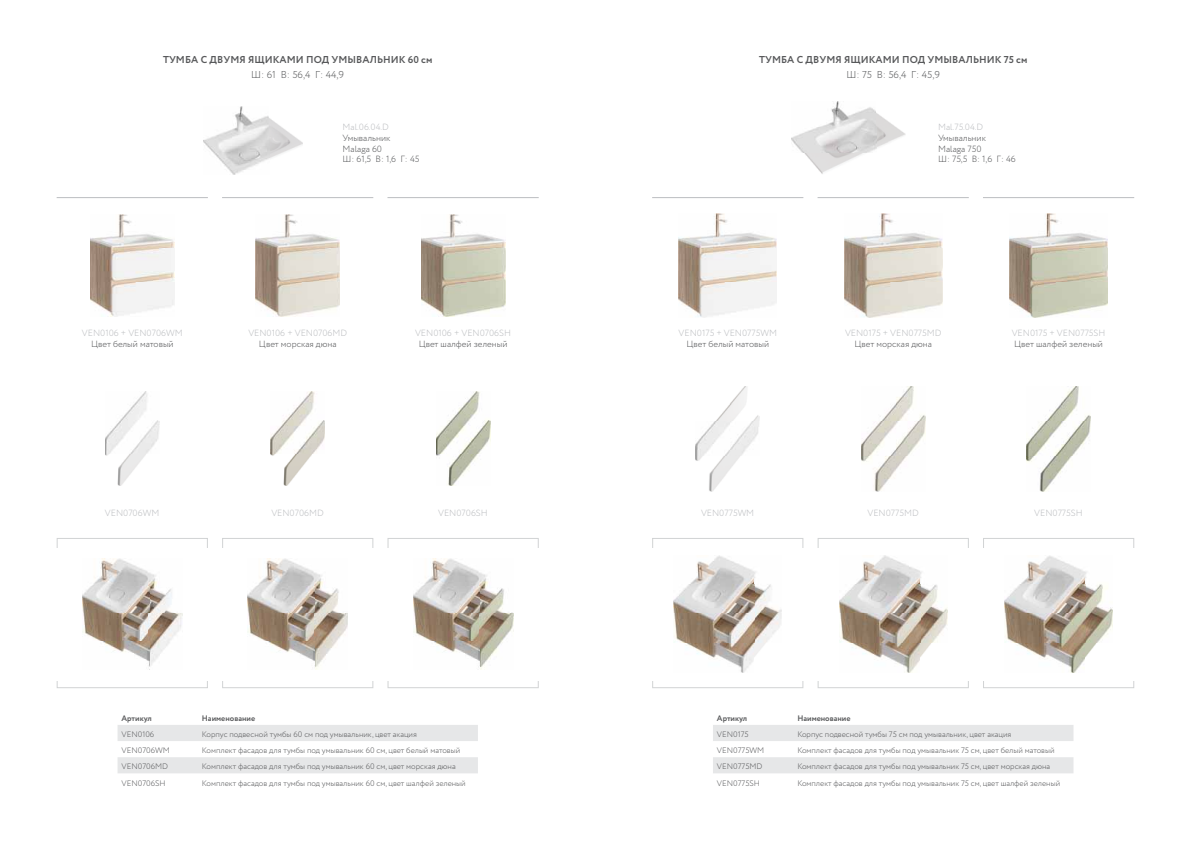
<style>
.page{position:relative;width:1191px;height:842px;background:#fff}
.page>*{position:absolute;margin:0;border:0;box-sizing:border-box;transform-origin:0 0}
.t1{font:700 10px "Circe";letter-spacing:.01em;color:#58595b}
.t2{font:300 10px "Circe";color:#58595b}
.t3{font:300 9px "Circe";color:#bbbdc0}
.t4{font:300 9px/10.8px "Circe";color:#58595b}
.t5{font:300 8px "Circe";color:#58595b}
.t6{font:700 8px "Circe";color:#58595b}
</style>
<div class="page">
<hr style="left:57px;top:197px;width:151px;height:1px;background:#bbbdc0">
<hr style="left:652px;top:197px;width:151px;height:1px;background:#bbbdc0">
<hr style="left:222px;top:197px;width:151px;height:1px;background:#bbbdc0">
<hr style="left:817px;top:197px;width:151px;height:1px;background:#bbbdc0">
<hr style="left:387px;top:197px;width:152px;height:1px;background:#bbbdc0">
<hr style="left:983px;top:197px;width:151px;height:1px;background:#bbbdc0">
<img style="left:90px;top:215px;width:84px;height:101px">
<img style="left:679px;top:214px;width:97px;height:103px">
<img style="left:105px;top:392px;width:54px;height:94px">
<img style="left:696px;top:386px;width:63px;height:105px">
<img style="left:271px;top:392px;width:54px;height:94px">
<img style="left:861px;top:386px;width:64px;height:105px">
<img style="left:436px;top:392px;width:54px;height:94px">
<img style="left:1026px;top:386px;width:64px;height:105px">
<img style="left:255px;top:215px;width:85px;height:101px">
<img style="left:844px;top:214px;width:98px;height:103px">
<img style="left:421px;top:215px;width:84px;height:101px">
<img style="left:1009px;top:214px;width:98px;height:103px">
<img style="left:203px;top:107px;width:99px;height:68px">
<img style="left:792px;top:101px;width:113px;height:73px">
<svg style="left:222px;top:538px;width:151px;height:150px"></svg>
<svg style="left:817px;top:538px;width:152px;height:150px"></svg>
<svg style="left:387px;top:538px;width:152px;height:150px"></svg>
<div style="left:983px;top:538px;width:151px;height:150px;border:1px solid #d1d3d4"></div>
<div style="left:57px;top:538px;width:151px;height:150px;border:1px solid #d1d3d4"></div>
<svg style="left:652px;top:538px;width:151px;height:150px"></svg>
<div style="left:219px;top:548px;width:157px;height:132px;background:#fff"></div>
<img style="left:248px;top:559px;width:100px;height:110px">
<div style="left:814px;top:548px;width:158px;height:132px;background:#fff"></div>
<img style="left:839px;top:556px;width:108px;height:116px">
<div style="left:384px;top:548px;width:158px;height:132px;background:#fff"></div>
<img style="left:413px;top:559px;width:100px;height:110px">
<div style="left:980px;top:548px;width:157px;height:132px;background:#fff"></div>
<img style="left:1004px;top:556px;width:108px;height:116px">
<div style="left:54px;top:548px;width:157px;height:132px;background:#fff"></div>
<img style="left:82px;top:559px;width:100px;height:108px">
<div style="left:649px;top:548px;width:157px;height:132px;background:#fff"></div>
<img style="left:674px;top:556px;width:107px;height:116px">
<svg style="left:118px;top:725px;width:360px;height:48px"></svg>
<svg style="left:713px;top:725px;width:360px;height:48px"></svg>
<p class="t1" style="left:163px;top:53px;width:271px">ТУМБА С ДВУМЯ ЯЩИКАМИ ПОД УМЫВАЛЬНИК 60 см</p>
<p class="t2" style="left:251px;top:69px;width:94px">Ш: 61 В: 56,4 Г: 44,9</p>
<p class="t1" style="left:759px;top:53px;width:270px">ТУМБА С ДВУМЯ ЯЩИКАМИ ПОД УМЫВАЛЬНИК 75 см</p>
<p class="t2" style="left:846px;top:69px;width:95px">Ш: 75 В: 56,4 Г: 45,9</p>
<p class="t3" style="left:342px;top:122px;width:48px">Mal.06.04.D</p>
<p class="t4" style="left:342px;top:132px;width:78px">Умывальник<br>Malaga 60<br>Ш: 61,5 В: 1,6 Г: 45</p>
<p class="t3" style="left:938px;top:122px;width:47px">Mal.75.04.D</p>
<p class="t4" style="left:938px;top:132px;width:79px">Умывальник<br>Malaga 750<br>Ш: 75,5 В: 1,6 Г: 46</p>
<p class="t3" style="left:82px;top:328px;width:102px">VEN0106 + VEN0706WM</p>
<p class="t4" style="left:91px;top:339px;width:84px">Цвет белый матовый</p>
<p class="t3" style="left:248px;top:328px;width:100px">VEN0106 + VEN0706MD</p>
<p class="t4" style="left:259px;top:339px;width:79px">Цвет морская дюна</p>
<p class="t3" style="left:415px;top:328px;width:97px">VEN0106 + VEN0706SH</p>
<p class="t4" style="left:419px;top:339px;width:90px">Цвет шалфей зеленый</p>
<p class="t3" style="left:678px;top:328px;width:100px">VEN0175 + VEN0775WM</p>
<p class="t4" style="left:686px;top:339px;width:84px">Цвет белый матовый</p>
<p class="t3" style="left:845px;top:328px;width:98px">VEN0175 + VEN0775MD</p>
<p class="t4" style="left:854px;top:339px;width:79px">Цвет морская дюна</p>
<p class="t3" style="left:1011px;top:328px;width:95px">VEN0175 + VEN0775SH</p>
<p class="t4" style="left:1014px;top:339px;width:90px">Цвет шалфей зеленый</p>
<p class="t3" style="left:105px;top:508px;width:56px">VEN0706WM</p>
<p class="t3" style="left:271px;top:508px;width:54px">VEN0706MD</p>
<p class="t3" style="left:438px;top:508px;width:51px">VEN0706SH</p>
<p class="t3" style="left:701px;top:508px;width:55px">VEN0775WM</p>
<p class="t3" style="left:867px;top:508px;width:53px">VEN0775MD</p>
<p class="t3" style="left:1034px;top:508px;width:50px">VEN0775SH</p>
<p class="t6" style="left:122px;top:713px;width:32px">Артикул</p>
<p class="t6" style="left:202px;top:713px;width:55px">Наименование</p>
<p class="t5" style="left:122px;top:730px;width:34px">VEN0106</p>
<p class="t5" style="left:202px;top:730px;width:216px">Корпус подвесной тумбы 60 см под умывальник, цвет акация</p>
<p class="t5" style="left:122px;top:746px;width:50px">VEN0706WM</p>
<p class="t5" style="left:202px;top:746px;width:260px">Комплект фасадов для тумбы под умывальник 60 см, цвет белый матовый</p>
<p class="t5" style="left:122px;top:762px;width:48px">VEN0706MD</p>
<p class="t5" style="left:202px;top:762px;width:255px">Комплект фасадов для тумбы под умывальник 60 см, цвет морская дюна</p>
<p class="t5" style="left:122px;top:778px;width:46px">VEN0706SH</p>
<p class="t5" style="left:202px;top:778px;width:265px">Комплект фасадов для тумбы под умывальник 60 см, цвет шалфей зеленый</p>
<p class="t6" style="left:717px;top:713px;width:32px">Артикул</p>
<p class="t6" style="left:797px;top:713px;width:55px">Наименование</p>
<p class="t5" style="left:717px;top:730px;width:33px">VEN0175</p>
<p class="t5" style="left:797px;top:730px;width:215px">Корпус подвесной тумбы 75 см под умывальник, цвет акация</p>
<p class="t5" style="left:717px;top:746px;width:49px">VEN0775WM</p>
<p class="t5" style="left:797px;top:746px;width:259px">Комплект фасадов для тумбы под умывальник 75 см, цвет белый матовый</p>
<p class="t5" style="left:717px;top:762px;width:47px">VEN0775MD</p>
<p class="t5" style="left:797px;top:762px;width:254px">Комплект фасадов для тумбы под умывальник 75 см, цвет морская дюна</p>
<p class="t5" style="left:717px;top:778px;width:45px">VEN0775SH</p>
<p class="t5" style="left:797px;top:778px;width:264px">Комплект фасадов для тумбы под умывальник 75 см, цвет шалфей зеленый</p>
</div>
